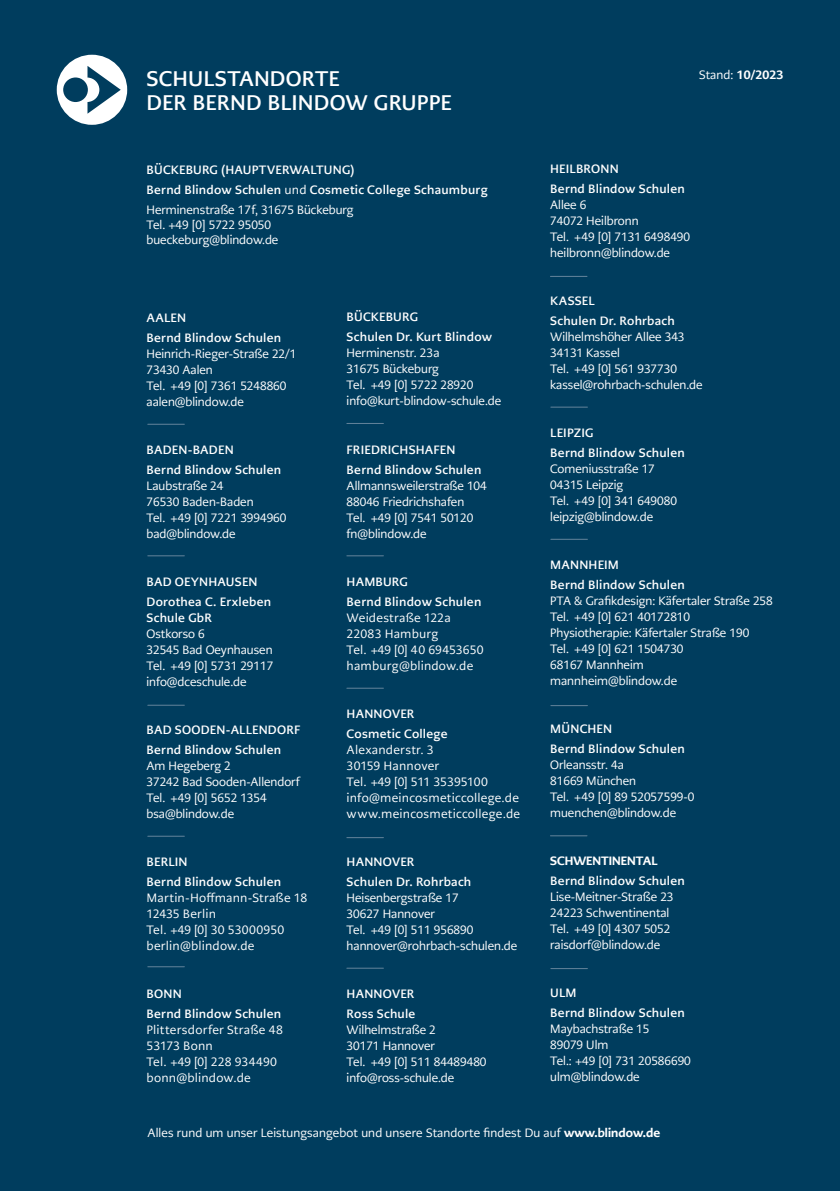
<style>
.page{position:relative;width:840px;height:1191px;background:#fff}
.page>*{position:absolute;margin:0;border:0;box-sizing:border-box;transform-origin:0 0}
.t1{font:700 21px/24px "PMN Caecilia Sans Text";letter-spacing:.005em;color:#fff}
.t2{font:12px/16px "PMN Caecilia Sans Head";color:#fff}
.t3{font:700 12px/20px "PMN Caecilia Sans Text";letter-spacing:.02em;color:#fff}
.t4{font:12px/16px "PMN Caecilia Sans Text";letter-spacing:.015em;color:#fff}
.t5{font:800 12px "PMN Caecilia Sans Head";color:#fff}
.s1{font-weight:400}
.s2{font-family:"PMN Caecilia Sans Head"}
.s3{font-weight:800}
</style>
<div class="page">
<div style="left:0;top:0;width:839px;height:1191px;background:#003d5e"></div>
<hr style="left:148px;top:424px;width:36px;height:1px;background:#64849b">
<hr style="left:148px;top:555px;width:36px;height:1px;background:#64849b">
<hr style="left:550px;top:276px;width:36px;height:1px;background:#64849b">
<hr style="left:550px;top:407px;width:37px;height:1px;background:#64849b">
<hr style="left:550px;top:539px;width:37px;height:1px;background:#64849b">
<hr style="left:550px;top:705px;width:37px;height:1px;background:#64849b">
<hr style="left:550px;top:835px;width:36px;height:1px;background:#64849b">
<hr style="left:550px;top:968px;width:37px;height:1px;background:#64849b">
<hr style="left:148px;top:705px;width:36px;height:1px;background:#64849b">
<hr style="left:148px;top:836px;width:36px;height:1px;background:#64849b">
<hr style="left:148px;top:966px;width:36px;height:1px;background:#64849b">
<hr style="left:346px;top:423px;width:37px;height:1px;background:#64849b">
<hr style="left:346px;top:688px;width:37px;height:1px;background:#64849b">
<hr style="left:346px;top:837px;width:37px;height:1px;background:#64849b">
<hr style="left:346px;top:555px;width:37px;height:1px;background:#64849b">
<hr style="left:346px;top:967px;width:37px;height:1px;background:#64849b">
<div style="left:57px;top:55px;width:70px;height:70px;background:#fff;border-radius:50%"></div>
<svg style="left:87px;top:66px;width:34px;height:48px"></svg>
<div style="left:63px;top:77px;width:25px;height:25px;background:#003d5e;border-radius:50%"></div>
<h1 class="t1" style="left:146px;top:66px;width:307px">SCHULSTANDORTE<br>DER BERND BLINDOW GRUPPE</h1>
<p class="t3" style="left:146px;top:160px;width:342px">BÜCKEBURG (HAUPTVERWALTUNG)<br>Bernd Blindow Schulen <span class="s1">und</span> Cosmetic College Schaumburg</p>
<p class="t2" style="left:146px;top:202px;width:208px;line-height:15px">Herminenstraße 17f, 31675 Bückeburg<br>Tel. +49 [0] 5722 95050 bueckeburg@blindow.de</p>
<p class="t3" style="left:146px;top:307px;width:136px">AALEN<br>Bernd Blindow Schulen</p>
<p class="t2" style="left:146px;top:345px;width:151px">Heinrich-Rieger-Straße 22/1<br>73430 Aalen<br>Tel. +49 [0] 7361 5248860 aalen@blindow.de</p>
<p class="t3" style="left:146px;top:439px;width:136px">BADEN-BADEN<br>Bernd Blindow Schulen</p>
<p class="t2" style="left:146px;top:477px;width:141px">Laubstraße 24<br>76530 Baden-Baden<br>Tel. +49 [0] 7221 3994960 bad@blindow.de</p>
<p class="t3" style="left:146px;top:571px;width:126px">BAD OEYNHAUSEN<br>Dorothea C. Erxleben</p>
<p class="t3" style="left:146px;top:607px;width:67px">Schule GbR</p>
<p class="t2" style="left:146px;top:625px;width:128px">Ostkorso 6<br>32545 Bad Oeynhausen<br>Tel. +49 [0] 5731 29117 info@dceschule.de</p>
<p class="t3" style="left:146px;top:719px;width:155px">BAD SOODEN-ALLENDORF<br>Bernd Blindow Schulen</p>
<p class="t2" style="left:146px;top:757px;width:155px">Am Hegeberg 2<br>37242 Bad Sooden-Allendorf<br>Tel. +49 [0] 5652 1354 bsa@blindow.de</p>
<p class="t3" style="left:146px;top:851px;width:136px">BERLIN<br>Bernd Blindow Schulen</p>
<p class="t4" style="left:146px;top:889px;width:162px">Martin-Hoffmann-Straße 18<br>12435 Berlin<br>Tel. <span class="s2">+49 [0]</span> 30 53000950 berlin@blindow.de</p>
<p class="t3" style="left:146px;top:983px;width:136px">BONN<br>Bernd Blindow Schulen</p>
<p class="t4" style="left:146px;top:1021px;width:138px">Plittersdorfer Straße 48<br>53173 Bonn<br>Tel. <span class="s2">+49 [0]</span> 228 934490 bonn@blindow.de</p>
<p class="t3" style="left:346px;top:307px;width:147px">BÜCKEBURG<br>Schulen Dr. Kurt Blindow</p>
<p class="t2" style="left:346px;top:345px;width:156px">Herminenstr. 23a<br>31675 Bückeburg<br>Tel. +49 [0] 5722 28920 info@kurt-blindow-schule.de</p>
<p class="t3" style="left:346px;top:439px;width:136px">FRIEDRICHSHAFEN<br>Bernd Blindow Schulen</p>
<p class="t2" style="left:346px;top:477px;width:141px">Allmannsweilerstraße 104<br>88046 Friedrichshafen<br>Tel. +49 [0] 7541 50120 fn@blindow.de</p>
<p class="t3" style="left:346px;top:571px;width:136px">HAMBURG<br>Bernd Blindow Schulen</p>
<p class="t4" style="left:346px;top:609px;width:138px">Weidestraße 122a<br>22083 Hamburg<br>Tel. <span class="s2">+49 [0]</span> 40 69453650 hamburg@blindow.de</p>
<p class="t3" style="left:346px;top:703px;width:102px">HANNOVER<br>Cosmetic College</p>
<p class="t4" style="left:346px;top:741px;width:175px">Alexanderstr. 3<br>30159 Hannover<br>Tel. <span class="s2">+49 [0]</span> 511 35395100 info@meincosmeticcollege.de www.meincosmeticcollege.de</p>
<p class="t3" style="left:346px;top:851px;width:126px">HANNOVER<br>Schulen Dr. Rohrbach</p>
<p class="t2" style="left:346px;top:889px;width:172px">Heisenbergstraße 17<br>30627 Hannover<br>Tel. +49 [0] 511 956890 hannover@rohrbach-schulen.de</p>
<p class="t3" style="left:346px;top:983px;width:70px">HANNOVER<br>Ross Schule</p>
<p class="t2" style="left:346px;top:1021px;width:141px">Wilhelmstraße 2<br>30171 Hannover<br>Tel. +49 [0] 511 84489480 info@ross-schule.de</p>
<p class="t5" style="left:698px;top:66px;width:86px"><span class="s1">Stand:</span> 10/2023</p>
<p class="t3" style="left:550px;top:159px;width:136px">HEILBRONN<br>Bernd Blindow Schulen</p>
<p class="t2" style="left:550px;top:197px;width:141px">Allee 6<br>74072 Heilbronn<br>Tel. +49 [0] 7131 6498490 heilbronn@blindow.de</p>
<p class="t3" style="left:550px;top:291px;width:126px">KASSEL<br>Schulen Dr. Rohrbach</p>
<p class="t2" style="left:550px;top:329px;width:154px">Wilhelmshöher Allee 343<br>34131 Kassel<br>Tel. +49 [0] 561 937730 kassel@rohrbach-schulen.de</p>
<p class="t3" style="left:550px;top:423px;width:136px">LEIPZIG<br>Bernd Blindow Schulen</p>
<p class="t2" style="left:550px;top:461px;width:128px">Comeniusstraße 17<br>04315 Leipzig<br>Tel. +49 [0] 341 649080 leipzig@blindow.de</p>
<p class="t3" style="left:550px;top:555px;width:136px">MANNHEIM<br>Bernd Blindow Schulen</p>
<p class="t2" style="left:550px;top:593px;width:224px">PTA &amp; Grafikdesign: Käfertaler Straße 258<br>Tel. +49 [0] 621 40172810<br>Physiotherapie: Käfertaler Straße 190<br>Tel. +49 [0] 621 1504730<br>68167 Mannheim mannheim@blindow.de</p>
<p class="t3" style="left:550px;top:719px;width:136px">MÜNCHEN<br>Bernd Blindow Schulen</p>
<p class="t2" style="left:550px;top:757px;width:146px">Orleansstr. 4a<br>81669 München<br>Tel. +49 [0] 89 52057599-0 muenchen@blindow.de</p>
<p class="t5" style="left:550px;top:853px;width:109px">SCHWENTINENTAL</p>
<p class="t3" style="left:550px;top:871px;width:136px">Bernd Blindow Schulen</p>
<p class="t2" style="left:550px;top:889px;width:125px">Lise-Meitner-Straße 23<br>24223 Schwentinental<br>Tel. +49 [0] 4307 5052 raisdorf@blindow.de</p>
<p class="t3" style="left:550px;top:983px;width:136px">ULM<br>Bernd Blindow Schulen</p>
<p class="t2" style="left:550px;top:1021px;width:142px">Maybachstraße 15<br>89079 Ulm<br>Tel.: +49 [0] 731 20586690 ulm@blindow.de</p>
<p class="t2" style="left:147px;top:1124px;width:514px">Alles rund um unser Leistungsangebot und unsere Standorte findest Du auf <span class="s3">www.blindow.de</span></p>
</div>
